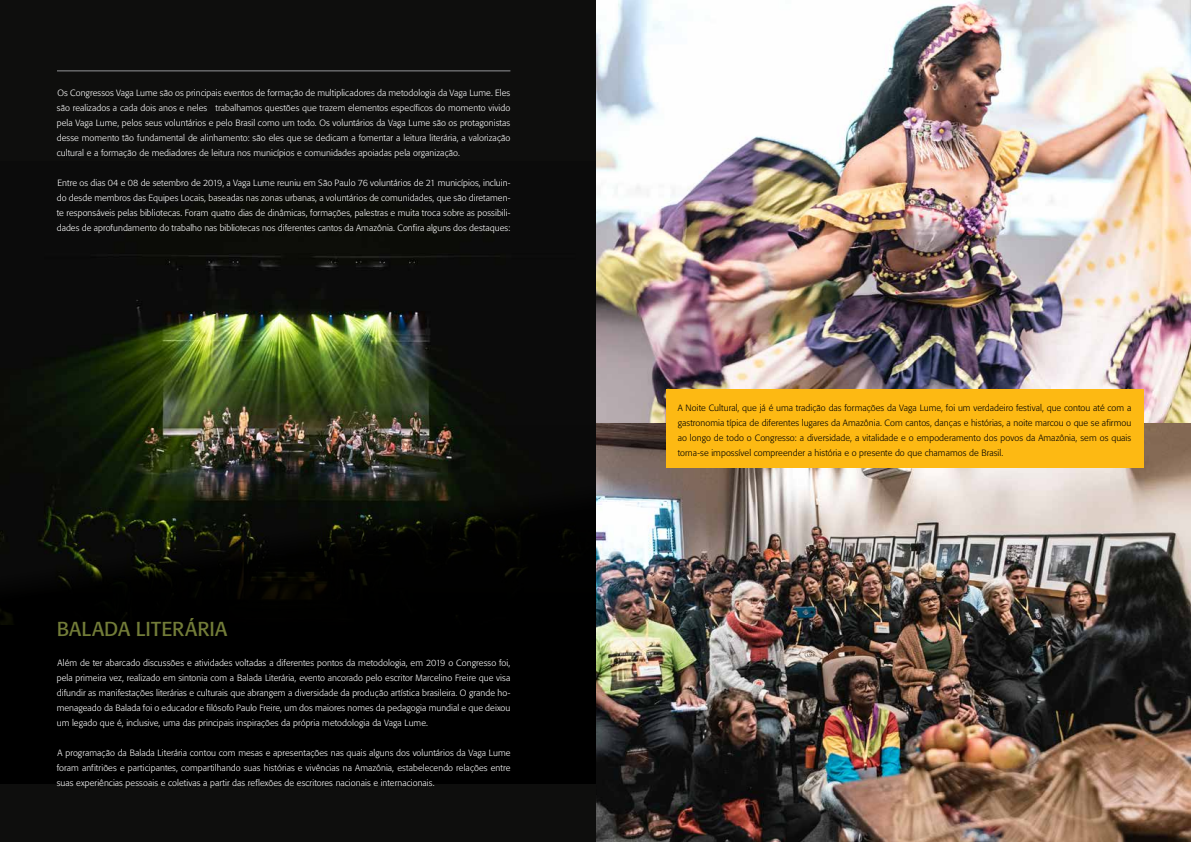
<style>
.page{position:relative;width:1191px;height:842px;background:#fff}
.page>*{position:absolute;margin:0;border:0;box-sizing:border-box;transform-origin:0 0}
.t1{font:20px "Formata";letter-spacing:.01em;color:#727c38}
.t2{font:300 9px/15px "Formata";letter-spacing:.005em;color:#fff;text-align:justify}
.t3{font:300 9px/15px "Formata";letter-spacing:.005em;color:#000;text-align:justify}
</style>
<div class="page">
<img style="left:595px;top:0;width:596px;height:423px">
<img style="left:595px;top:423px;width:596px;height:419px">
<div style="left:666px;top:390px;width:477px;height:78px;background:#fdb913"></div>
<div style="left:0;top:0;width:595px;height:842px;background:#0e0e0d"></div>
<img style="left:56px;top:255px;width:392px;height:163px">
<hr style="left:57px;top:71px;width:453px;height:1px;background:#939598">
<svg style="left:0;top:418px;width:595px;height:365px"></svg>
<p class="t2" style="left:57px;top:85px;width:455px">Os Congressos Vaga Lume são os principais eventos de formação de multiplicadores da metodologia da Vaga Lume. Eles são realizados a cada dois anos e neles trabalhamos questões que trazem elementos específicos do momento vivido pela Vaga Lume, pelos seus voluntários e pelo Brasil como um todo. Os voluntários da Vaga Lume são os protagonistas desse momento tão fundamental de alinhamento: são eles que se dedicam a fomentar a leitura literária, a valorização cultural e a formação de mediadores de leitura nos municípios e comunidades apoiadas pela organização.</p>
<p class="t2" style="left:57px;top:175px;width:455px">Entre os dias 04 e 08 de setembro de 2019, a Vaga Lume reuniu em São Paulo 76 voluntários de 21 municípios, incluin&shy;do desde membros das Equipes Locais, baseadas nas zonas urbanas, a voluntários de comunidades, que são diretamen&shy;te responsáveis pelas bibliotecas. Foram quatro dias de dinâmicas, formações, palestras e muita troca sobre as possibili&shy;dades de aprofundamento do trabalho nas bibliotecas nos diferentes cantos da Amazônia. Confira alguns dos destaques:</p>
<h1 class="t1" style="left:57px;top:617px;width:172px">BALADA LITERÁRIA</h1>
<p class="t2" style="left:57px;top:655px;width:455px">Além de ter abarcado discussões e atividades voltadas a diferentes pontos da metodologia, em 2019 o Congresso foi, pela primeira vez, realizado em sintonia com a Balada Literária, evento ancorado pelo escritor Marcelino Freire que visa difundir as manifestações literárias e culturais que abrangem a diversidade da produção artística brasileira. O grande ho&shy;menageado da Balada foi o educador e filósofo Paulo Freire, um dos maiores nomes da pedagogia mundial e que deixou um legado que é, inclusive, uma das principais inspirações da própria metodologia da Vaga Lume.</p>
<p class="t2" style="left:57px;top:745px;width:455px">A programação da Balada Literária contou com mesas e apresentações nas quais alguns dos voluntários da Vaga Lume foram anfitriões e participantes, compartilhando suas histórias e vivências na Amazônia, estabelecendo relações entre suas experiências pessoais e coletivas a partir das reflexões de escritores nacionais e internacionais.</p>
<p class="t3" style="left:677px;top:400px;width:455px">A Noite Cultural, que já é uma tradição das formações da Vaga Lume, foi um verdadeiro festival, que contou até com a gastronomia típica de diferentes lugares da Amazônia. Com cantos, danças e histórias, a noite marcou o que se afirmou ao longo de todo o Congresso: a diversidade, a vitalidade e o empoderamento dos povos da Amazônia, sem os quais torna-se impossível compreender a história e o presente do que chamamos de Brasil.</p>
</div>
